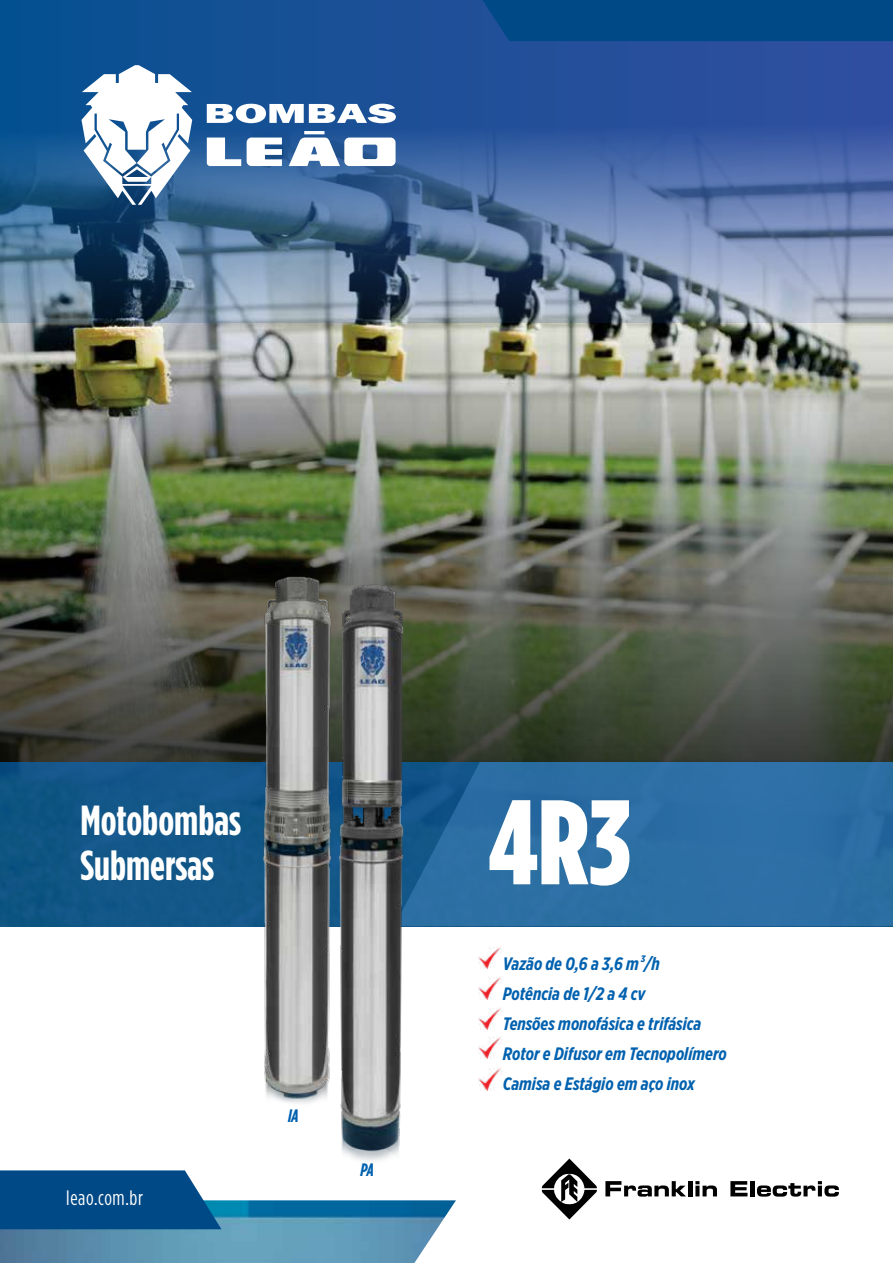
<style>
.page{position:relative;width:893px;height:1263px;background:#fff}
.page>*{position:absolute;margin:0;border:0;box-sizing:border-box;transform-origin:0 0}
.t1{font:900 120px "Gotham Condensed";color:#fff}
.t2{font:700 42px/45px "Gotham Condensed";color:#fff}
.t3{font:20.7px "Gotham Condensed";letter-spacing:.03em;color:#fff}
.t4{font:italic 700 18px/30px "Gotham X Narrow";color:#0061af}
.t5{font:italic 700 18px "Gotham Condensed";color:#0061af}
</style>
<div class="page">
<img style="left:479px;top:1007px;width:23px;height:22px">
<img style="left:479px;top:947px;width:23px;height:22px">
<img style="left:479px;top:977px;width:23px;height:22px">
<img style="left:479px;top:1036px;width:23px;height:22px">
<img style="left:479px;top:1068px;width:23px;height:22px">
<svg style="left:0;top:0;width:893px;height:316px;background:#42689b"></svg>
<div style="left:0;top:761px;width:893px;height:165px;background:#125788"></div>
<div style="left:463px;top:761px;width:430px;height:165px;background:#2c6fa4"></div>
<img style="left:0;top:1200px;width:456px;height:63px">
<svg style="left:0;top:1170px;width:221px;height:59px;background:#115690"></svg>
<svg style="left:605px;top:1181px;width:81px;height:15px"></svg>
<hr style="left:688px;top:1181px;width:4px;height:15px;background:#000">
<svg style="left:695px;top:1181px;width:22px;height:15px"></svg>
<svg style="left:730px;top:1181px;width:17px;height:15px"></svg>
<hr style="left:750px;top:1181px;width:4px;height:15px;background:#000">
<svg style="left:757px;top:1181px;width:82px;height:15px"></svg>
<svg style="left:542px;top:1158px;width:55px;height:61px"></svg>
<img style="left:0;top:316px;width:893px;height:445px">
<img style="left:228px;top:574px;width:137px;height:529px">
<img style="left:292px;top:582px;width:171px;height:579px">
<svg style="left:207px;top:104px;width:189px;height:19px"></svg>
<svg style="left:81px;top:65px;width:111px;height:140px"></svg>
<svg style="left:207px;top:131px;width:189px;height:35px"></svg>
<div style="left:482px;top:0;width:411px;height:41px;background:#004987"></div>
<h2 class="t2" style="left:80px;top:798px;width:162px">Motobombas<br>Submersas</h2>
<p class="t3" style="left:66px;top:1186px;width:78px">leao.com.br</p>
<p class="t5" style="left:288px;top:1105px;width:12px">IA</p>
<p class="t5" style="left:360px;top:1159px;width:15px">PA</p>
<h1 class="t1" style="left:488px;top:771px;width:145px">4R3</h1>
<p class="t4" style="left:503px;top:948px;width:225px">Vazão de 0,6 a 3,6 m³/h<br>Potência de 1/2 a 4 cv<br>Tensões monofásica e trifásica<br>Rotor e Difusor em Tecnopolímero<br>Camisa e Estágio em aço inox</p>
</div>
